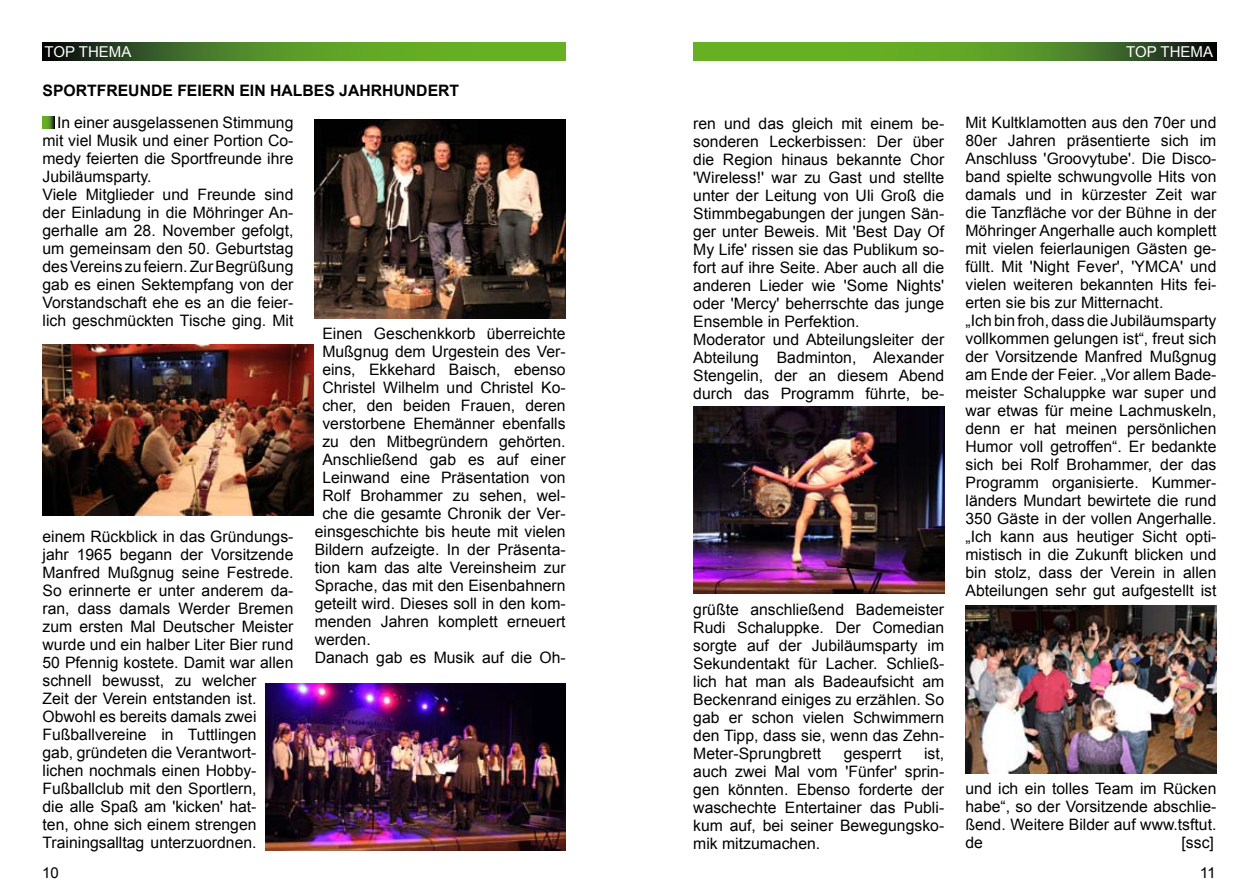
<style>
.page{position:relative;width:1259px;height:893px;background:#fff}
.page>*{position:absolute;margin:0;border:0;box-sizing:border-box;transform-origin:0 0}
.t1{font:15.75px/18px "Arial";color:#000}
.t2{font:700 15.75px "Arial";color:#000}
.t3{font:15px "Arial";color:#fff}
.t4{font:15px "Arial";color:#000}
.t5{font:15px "Arial";color:#000;scale:1.04 1}
</style>
<div class="page">
<svg style="left:43px;top:43px;width:523px;height:17px;background:#4e8424"></svg>
<svg style="left:693px;top:43px;width:523px;height:17px;background:#538d24"></svg>
<svg style="left:43px;top:117px;width:11px;height:11px"></svg>
<img style="left:43px;top:344px;width:271px;height:171px">
<img style="left:315px;top:119px;width:251px;height:200px">
<img style="left:265px;top:684px;width:301px;height:166px">
<img style="left:693px;top:406px;width:251px;height:187px">
<img style="left:965px;top:606px;width:251px;height:168px">
<p class="t3" style="left:45px;top:42px;width:88px">TOP THEMA</p>
<p class="t2" style="left:43px;top:80px;width:418px">SPORTFREUNDE FEIERN EIN HALBES JAHRHUNDERT</p>
<p class="t1" style="left:43px;top:114px;width:252px;text-indent:15px">In einer ausgelassenen Stimmung mit viel Musik und einer Portion Co&shy;medy feierten die Sportfreunde ihre Jubiläumsparty.<br>Viele Mitglieder und Freunde sind der Einladung in die Möhringer An&shy;gerhalle am 28. November gefolgt, um gemeinsam den 50. Geburtstag des Vereins zu feiern. Zur Begrüßung gab es einen Sektempfang von der Vorstandschaft ehe es an die feier&shy;lich geschmückten Tische ging. Mit</p>
<p class="t1" style="left:43px;top:528px;width:252px">einem Rückblick in das Gründungs&shy;jahr 1965 begann der Vorsitzende<br>Manfred Mußgnug seine Festrede.<br>So erinnerte er unter anderem da&shy;ran, dass damals Werder Bremen zum ersten Mal Deutscher Meister wurde und ein halber Liter Bier rund<br>50 Pfennig kostete. Damit war allen schnell bewusst, zu welcher<br>Zeit der Verein entstanden ist.<br>Obwohl es bereits damals zwei<br>Fußballvereine in Tuttlingen<br>gab, gründeten die Verantwort&shy;lichen nochmals einen Hobby-<br>Fußballclub mit den Sportlern,<br>die alle Spaß am 'kicken' hat-<br>ten, ohne sich einem strengen<br>Trainingsalltag unterzuordnen.</p>
<p class="t1" style="left:322px;top:324px;width:245px">Einen Geschenkkorb überreichte</p>
<p class="t1" style="left:322px;top:342px;width:245px">Mußgnug dem Urgestein des Ver-</p>
<p class="t1" style="left:322px;top:360px;width:245px">eins, Ekkehard Baisch, ebenso</p>
<p class="t1" style="left:322px;top:378px;width:245px">Christel Wilhelm und Christel Ko-</p>
<p class="t1" style="left:322px;top:396px;width:245px">cher, den beiden Frauen, deren</p>
<p class="t1" style="left:322px;top:414px;width:245px">verstorbene Ehemänner ebenfalls</p>
<p class="t1" style="left:322px;top:432px;width:245px">zu den Mitbegründern gehörten.</p>
<p class="t1" style="left:322px;top:450px;width:245px">Anschließend gab es auf einer</p>
<p class="t1" style="left:322px;top:468px;width:245px">Leinwand eine Präsentation von</p>
<p class="t1" style="left:322px;top:486px;width:245px">Rolf Brohammer zu sehen, wel-</p>
<p class="t1" style="left:322px;top:504px;width:245px">che die gesamte Chronik der Ver-</p>
<p class="t1" style="left:315px;top:522px;width:252px">einsgeschichte bis heute mit vielen</p>
<p class="t1" style="left:315px;top:540px;width:252px">Bildern aufzeigte. In der Präsenta-</p>
<p class="t1" style="left:315px;top:558px;width:252px">tion kam das alte Vereinsheim zur</p>
<p class="t1" style="left:315px;top:576px;width:252px">Sprache, das mit den Eisenbahnern</p>
<p class="t1" style="left:315px;top:594px;width:252px">geteilt wird. Dieses soll in den kom-</p>
<p class="t1" style="left:315px;top:612px;width:252px">menden Jahren komplett erneuert</p>
<p class="t1" style="left:315px;top:630px;width:58px">werden.</p>
<p class="t1" style="left:315px;top:648px;width:252px">Danach gab es Musik auf die Oh-</p>
<p class="t3" style="left:1126px;top:42px;width:88px">TOP THEMA</p>
<p class="t1" style="left:693px;top:114px;width:252px">ren und das gleich mit einem be&shy;sonderen Leckerbissen: Der über die Region hinaus bekannte Chor 'Wireless!' war zu Gast und stellte unter der Leitung von Uli Groß die<br>Stimmbegabungen der jungen Sän&shy;ger unter Beweis. Mit 'Best Day Of<br>My Life' rissen sie das Publikum so&shy;fort auf ihre Seite. Aber auch all die anderen Lieder wie 'Some Nights' oder 'Mercy' beherrschte das junge<br>Ensemble in Perfektion.<br>Moderator und Abteilungsleiter der<br>Abteilung Badminton, Alexander<br>Stengelin, der an diesem Abend durch das Programm führte, be-</p>
<p class="t1" style="left:693px;top:600px;width:252px;text-align:justify">grüßte anschließend Bademeister Rudi Schaluppke. Der Comedian sorgte auf der Jubiläumsparty im Sekundentakt für Lacher. Schließ&shy;lich hat man als Badeaufsicht am Beckenrand einiges zu erzählen. So gab er schon vielen Schwimmern den Tipp, dass sie, wenn das Zehn-Meter-Sprungbrett</p>
<p class="t1" style="left:693px;top:744px;width:252px;text-align:justify;text-indent:231px">ist, auch zwei Mal vom 'Fünfer' sprin&shy;gen könnten. Ebenso forderte der waschechte Entertainer das Publi&shy;kum auf, bei seiner Bewegungsko&shy;mik mitzumachen.</p>
<p class="t1" style="left:843px;top:744px;width:59px">gesperrt</p>
<p class="t1" style="left:965px;top:114px;width:252px">Mit Kultklamotten aus den 70er und 80er Jahren präsentierte sich im Anschluss 'Groovytube'. Die Disco&shy;band spielte schwungvolle Hits von damals und in kürzester Zeit war die Tanzfläche vor der Bühne in der Möhringer Angerhalle auch komplett mit vielen feierlaunigen Gästen ge&shy;füllt. Mit 'Night Fever', 'YMCA' und vielen weiteren bekannten Hits fei&shy;erten sie bis zur Mitternacht.<br>„Ich bin froh, dass die Jubiläumsparty vollkommen gelungen ist“, freut sich der Vorsitzende Manfred Mußgnug am Ende der Feier. „Vor allem Bade&shy;meister Schaluppke war super und war etwas für meine Lachmuskeln, denn er hat meinen persönlichen Humor voll getroffen“. Er bedankte sich bei Rolf Brohammer, der das Programm organisierte. Kummer&shy;länders Mundart bewirtete die rund 350 Gäste in der vollen Angerhalle. „Ich kann aus heutiger Sicht opti&shy;mistisch in die Zukunft blicken und bin stolz, dass der Verein in allen Abteilungen sehr gut aufgestellt ist</p>
<p class="t1" style="left:965px;top:780px;width:252px;text-align:justify">und ich ein tolles Team im Rücken habe“, so der Vorsitzende abschlie&shy;ßend. Weitere Bilder auf www.tsftut. de</p>
<p class="t1" style="left:1181px;top:834px;width:34px">[ssc]</p>
<p class="t4" style="left:42px;top:863px;width:18px">10</p>
<p class="t5" style="left:1199px;top:863px;width:17px">11</p>
</div>
